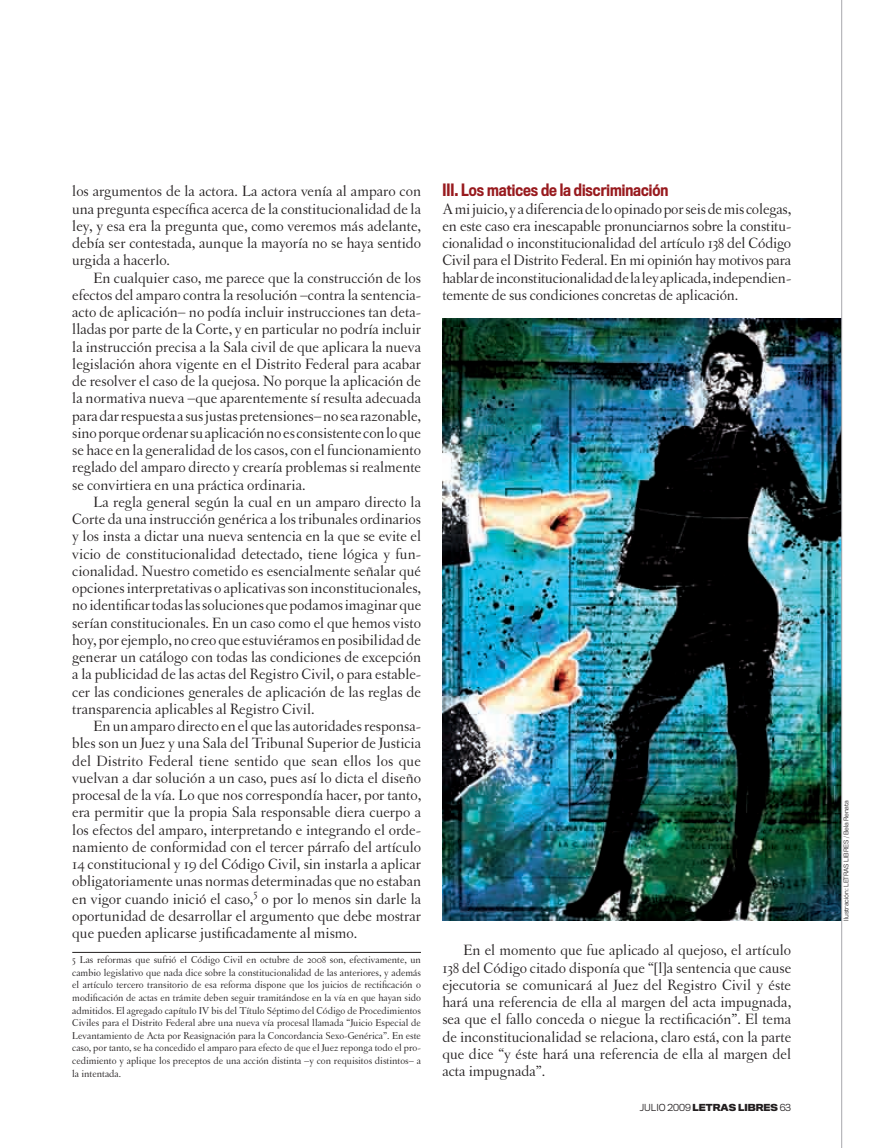
<style>
.page{position:relative;width:893px;height:1148px;background:#fff}
.page>*{position:absolute;margin:0;border:0;box-sizing:border-box;transform-origin:0 0}
.t1{font:15.75px/17.2px "Letras Oldstyle";color:#231f20;text-align:justify}
.t2{font:500 15.75px "Titling Gothic FB Cond";color:#981a1e}
.t3{font:10.5px/12.6px "Letras Oldstyle";color:#231f20;text-align:justify}
.t4{font:700 9px "Titling Gothic FB Normal";color:#231f20}
.t5{font:300 6px "Titling Gothic FB Normal";letter-spacing:-.01em;color:#231f20}
.s1{font-weight:300}
</style>
<div class="page">
<hr style="left:72px;top:952px;width:349px;height:1px;background:#231f20">
<img style="left:442px;top:318px;width:399px;height:603px">
<hr style="left:841px;top:0;width:1px;height:1148px;background:#a8a9ad">
<p class="t1" style="left:72px;top:183px;width:350px">los argumentos de la actora. La actora venía al amparo con una pregunta específica acerca de la constitucionalidad de la ley, y esa era la pregunta que, como veremos más adelante, debía ser contestada, aunque la mayoría no se haya sentido urgida a hacerlo.</p>
<p class="t1" style="left:72px;top:269px;width:350px;text-indent:21px">En cualquier caso, me parece que la construcción de los efectos del amparo contra la resolución –contra la sentencia&shy;acto de aplicación– no podía incluir instrucciones tan deta&shy;lladas por parte de la Corte, y en particular no podría incluir la instrucción precisa a la Sala civil de que aplicara la nueva legislación ahora vigente en el Distrito Federal para acabar de resolver el caso de la quejosa. No porque la aplicación de la normativa nueva –que aparentemente sí resulta adecuada para dar respuesta a sus justas pretensiones– no sea razonable, sino porque ordenar su aplicación no es consistente con lo que se hace en la generalidad de los casos, con el funcionamiento reglado del amparo directo y crearía problemas si realmente se convirtiera en una práctica ordinaria.</p>
<p class="t1" style="left:72px;top:493px;width:351px;text-indent:21px">La regla general según la cual en un amparo directo la Corte da una instrucción genérica a los tribunales ordinarios y los insta a dictar una nueva sentencia en la que se evite el vicio de constitucionalidad detectado, tiene lógica y fun&shy;cionalidad. Nuestro cometido es esencialmente señalar qué opciones interpretativas o aplicativas son inconstitucionales, no identificar todas las soluciones que podamos imaginar que serían constitucionales. En un caso como el que hemos visto hoy, por ejemplo, no creo que estuviéramos en posibilidad de generar un catálogo con todas las condiciones de excepción a la publicidad de las actas del Registro Civil, o para estable&shy;cer las condiciones generales de aplicación de las reglas de transparencia aplicables al Registro Civil.</p>
<p class="t1" style="left:72px;top:717px;width:350px;text-indent:21px">En un amparo directo en el que las autoridades responsa&shy;bles son un Juez y una Sala del Tribunal Superior de Justicia del Distrito Federal tiene sentido que sean ellos los que vuelvan a dar solución a un caso, pues así lo dicta el diseño procesal de la vía. Lo que nos correspondía hacer, por tanto, era permitir que la propia Sala responsable diera cuerpo a los efectos del amparo, interpretando e integrando el orde&shy;namiento de conformidad con el tercer párrafo del artículo 14 constitucional y 19 del Código Civil, sin instarla a aplicar obligatoriamente unas normas determinadas que no estaban en vigor cuando inició el caso,<sup>5</sup> o por lo menos sin darle la oportunidad de desarrollar el argumento que debe mostrar que pueden aplicarse justificadamente al mismo.</p>
<p class="t3" style="left:72px;top:954px;width:350px">5 Las reformas que sufrió el Código Civil en octubre de 2008 son, efectivamente, un cambio legislativo que nada dice sobre la constitucionalidad de las anteriores, y además el artículo tercero transitorio de esa reforma dispone que los juicios de rectificación o modificación de actas en trámite deben seguir tramitándose en la vía en que hayan sido admitidos. El agregado capítulo IV bis del Título Séptimo del Código de Procedimientos Civiles para el Distrito Federal abre una nueva vía procesal llamada “Juicio Especial de Levantamiento de Acta por Reasignación para la Concordancia Sexo-Genérica”. En este caso, por tanto, se ha concedido el amparo para efecto de que el Juez reponga todo el pro&shy;cedimiento y aplique los preceptos de una acción distinta –y con requisitos distintos– a la intentada.</p>
<p class="t2" style="left:442px;top:181px;width:227px">III. Los matices de la discriminación</p>
<p class="t1" style="left:442px;top:200px;width:350px">A mi juicio, y a diferencia de lo opinado por seis de mis colegas, en este caso era inescapable pronunciarnos sobre la constitu&shy;cionalidad o inconstitucionalidad del artículo 138 del Código Civil para el Distrito Federal. En mi opinión hay motivos para hablar de inconstitucionalidad de la ley aplicada, independien&shy;temente de sus condiciones concretas de aplicación.</p>
<p class="t1" style="left:442px;top:942px;width:350px;text-indent:21px">En el momento que fue aplicado al quejoso, el artículo 138 del Código citado disponía que “[l]a sentencia que cause ejecutoria se comunicará al Juez del Registro Civil y éste hará una referencia de ella al margen del acta impugnada, sea que el fallo conceda o niegue la rectificación”. El tema de inconstitucionalidad se relaciona, claro está, con la parte que dice “y éste hará una referencia de ella al margen del acta impugnada”.</p>
<p class="t4" style="left:640px;top:1101px;width:153px"><span class="s1">julio 2009</span> LETRAS LIBRES <span class="s1">63</span></p>
<p class="t5" style="left:843px;top:921px;width:122px;rotate:-90deg">I lustración: Letras Libres / Bela Renata</p>
</div>
